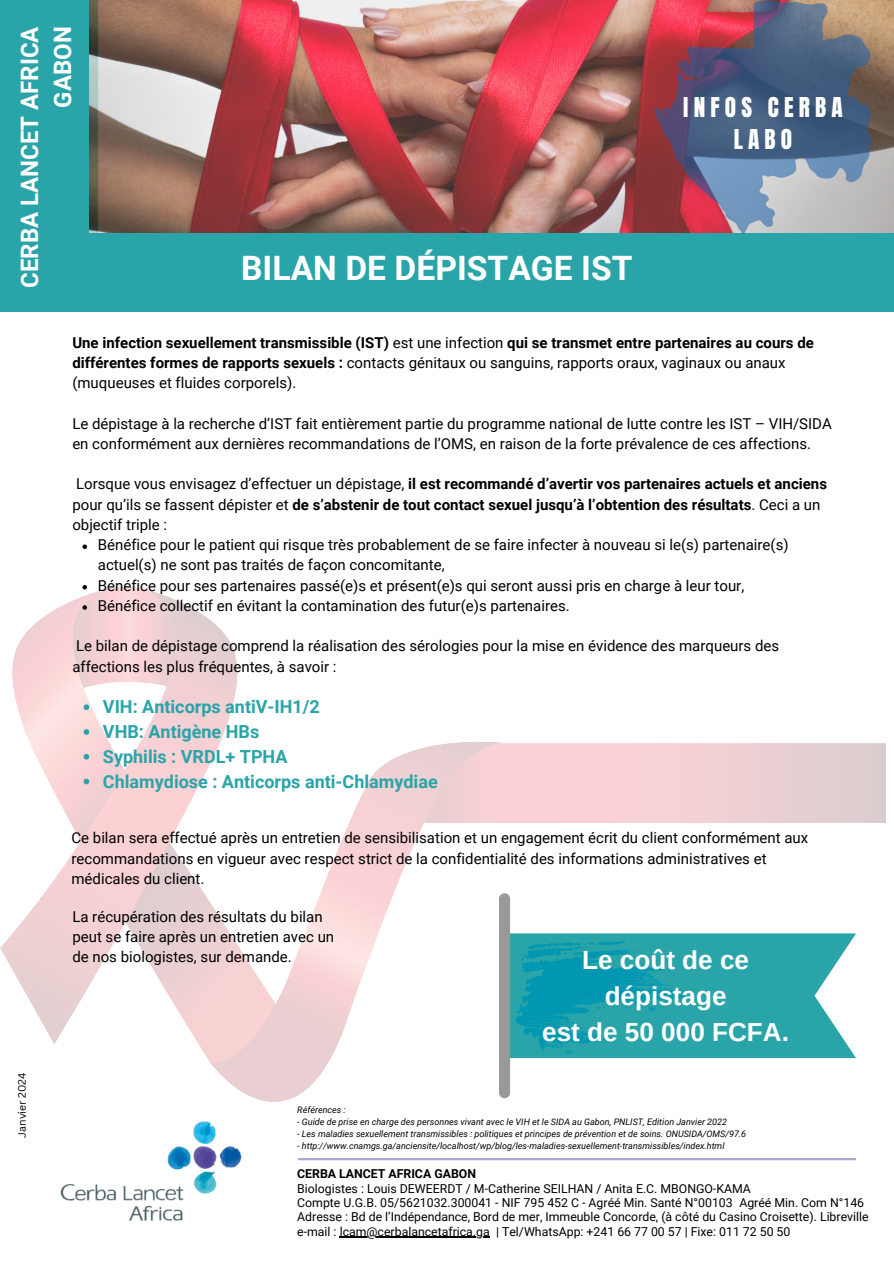
<style>
.page{position:relative;width:894px;height:1264px;background:#fff}
.page>*{position:absolute;margin:0;border:0;box-sizing:border-box;transform-origin:0 0}
.t1{font:700 33.6px "Roboto";color:#fff}
.t2{font:700 26.1px/36px "Arimo";color:#fff;text-align:center}
.t3{font:700 24px/32.8px "Roboto";color:#fff;text-align:right}
.t4{font:23.25px/32.2px "Anton";letter-spacing:.22em;color:#fff;text-align:center}
.t5{font:700 18px "Roboto";color:#29a4a8}
.t6{font:15px/20.2px "Roboto";color:#000}
.t7{font:700 15px/20.2px "Roboto";color:#000}
.t8{font:12.3px/14.4px "Roboto";color:#000}
.t9{font:700 12.3px "Roboto";color:#000}
.t10{font:10.5px "Canva Sans";color:#000}
.t11{font:italic 9px "Roboto";color:#000}
.s1{font-weight:400}
</style>
<div class="page">
<hr style="left:299px;top:1157px;width:555px;height:3px;background:#aca6d7">
<img style="left:60px;top:1121px;width:182px;height:100px">
<div style="left:0;top:0;width:97px;height:235px;background:#29a4a8"></div>
<img style="left:89px;top:0;width:804px;height:233px">
<div style="left:0;top:233px;width:893px;height:78px;background:#29a4a8"></div>
<svg style="left:654px;top:0;width:217px;height:234px;background:#7a6a80"></svg>
<svg style="left:663px;top:107px;width:5px;height:6px"></svg>
<svg style="left:0;top:611px;width:238px;height:433px"></svg>
<svg style="left:505px;top:743px;width:380px;height:80px;background:#efd0d3"></svg>
<svg style="left:210px;top:741px;width:295px;height:361px"></svg>
<svg style="left:82px;top:544px;width:5px;height:5px"></svg>
<svg style="left:53px;top:585px;width:148px;height:108px;background:#f4d8da"></svg>
<div style="left:499px;top:893px;width:11px;height:205px;background:#999;border-radius:6px"></div>
<hr style="left:339px;top:1236px;width:151px;height:1px;background:#000">
<svg style="left:84px;top:704px;width:5px;height:6px"></svg>
<svg style="left:84px;top:729px;width:5px;height:5px"></svg>
<svg style="left:84px;top:754px;width:5px;height:5px"></svg>
<svg style="left:84px;top:778px;width:5px;height:6px"></svg>
<svg style="left:510px;top:933px;width:345px;height:125px;background:#2da6ae"></svg>
<p class="t3" style="left:14px;top:288px;width:263px;rotate:-90deg">CERBA LANCET AFRICA<br>GABON</p>
<p class="t1" style="left:241px;top:249px;width:392px">BILAN DE DÉPISTAGE IST</p>
<h3 class="t4" style="left:683px;top:91px;width:161px">INFOS CERBA<br>LABO</h3>
<h1 class="t7" style="left:72px;top:332px;width:743px">Une infection sexuellement transmissible (IST) <span class="s1">est une infection</span> qui se transmet entre partenaires au cours de différentes formes de rapports sexuels : <span class="s1">contacts génitaux ou sanguins, rapports oraux, vaginaux ou anaux (muqueuses et fluides corporels).</span></h1>
<p class="t6" style="left:72px;top:413px;width:760px">Le dépistage à la recherche d’IST fait entièrement partie du programme national de lutte contre les IST – VIH/SIDA en conformément aux dernières recommandations de l’OMS, en raison de la forte prévalence de ces affections.</p>
<p class="t7" style="left:72px;top:474px;width:756px"><span class="s1">Lorsque vous envisagez d’effectuer un dépistage,</span> il est recommandé d’avertir vos partenaires actuels et anciens <span class="s1">pour qu’ils se fassent dépister et</span> de s’abstenir de tout contact sexuel jusqu’à l’obtention des résultats<span class="s1">. Ceci a un objectif triple :</span></p>
<p class="t6" style="left:98px;top:535px;width:692px">Bénéfice pour le patient qui risque très probablement de se faire infecter à nouveau si le(s) partenaire(s) actuel(s) ne sont pas traités de façon concomitante,</p>
<p class="t6" style="left:98px;top:575px;width:647px">Bénéfice pour ses partenaires passé(e)s et présent(e)s qui seront aussi pris en charge à leur tour,</p>
<p class="t6" style="left:98px;top:595px;width:473px">Bénéfice collectif en évitant la contamination des futur(e)s partenaires.</p>
<p class="t6" style="left:72px;top:636px;width:708px">Le bilan de dépistage comprend la réalisation des sérologies pour la mise en évidence des marqueurs des affections les plus fréquentes, à savoir :</p>
<p class="t5" style="left:103px;top:696px;width:218px">VIH: Anticorps antiV-IH1/2</p>
<p class="t5" style="left:103px;top:721px;width:158px">VHB: Antigène HBs</p>
<p class="t5" style="left:103px;top:746px;width:186px">Syphilis : VRDL+ TPHA</p>
<p class="t5" style="left:103px;top:771px;width:336px">Chlamydiose : Anticorps anti-Chlamydiae</p>
<p class="t6" style="left:71px;top:828px;width:738px">Ce bilan sera effectué après un entretien de sensibilisation et un engagement écrit du client conformément aux recommandations en vigueur avec respect strict de la confidentialité des informations administratives et médicales du client.</p>
<p class="t10" style="left:14px;top:1137px;width:67px;rotate:-90deg">Janvier 2024</p>
<p class="t6" style="left:72px;top:906px;width:263px">La récupération des résultats du bilan peut se faire après un entretien avec un de nos biologistes, sur demande.</p>
<p class="t2" style="left:542px;top:941px;width:248px">Le coût de ce dépistage<br>est de 50 000 FCFA.</p>
<h3 class="t11" style="left:297px;top:1104px;width:50px">Références :</h3>
<p class="t11" style="left:297px;top:1116px;width:431px">- Guide de prise en charge des personnes vivant avec le VIH et le SIDA au Gabon, PNLIST, Edition Janvier 2022</p>
<p class="t11" style="left:297px;top:1128px;width:450px">- Les maladies sexuellement transmissibles : politiques et principes de prévention et de soins. ONUSIDA/OMS/97.6</p>
<p class="t11" style="left:297px;top:1140px;width:428px">- http://www.cnamgs.ga/anciensite/localhost/wp/blog/les-maladies-sexuellement-transmissibles/index.html</p>
<p class="t9" style="left:297px;top:1166px;width:180px">CERBA LANCET AFRICA GABON</p>
<p class="t8" style="left:297px;top:1181px;width:455px">Biologistes : Louis DEWEERDT / M-Catherine SEILHAN / Anita E.C. MBONGO-KAMA</p>
<p class="t8" style="left:297px;top:1195px;width:572px">Compte U.G.B. 05/5621032.300041 - NIF 795 452 C - Agréé Min. Santé N°00103 Agréé Min. Com N°146<br>Adresse : Bd de l’Indépendance, Bord de mer, Immeuble Concorde, (à côté du Casino Croisette). Libreville</p>
<p class="t8" style="left:297px;top:1224px;width:494px">e-mail : lcam@cerbalancetafrica.ga | Tel/WhatsApp: +241 66 77 00 57 | Fixe: 011 72 50 50</p>
</div>
